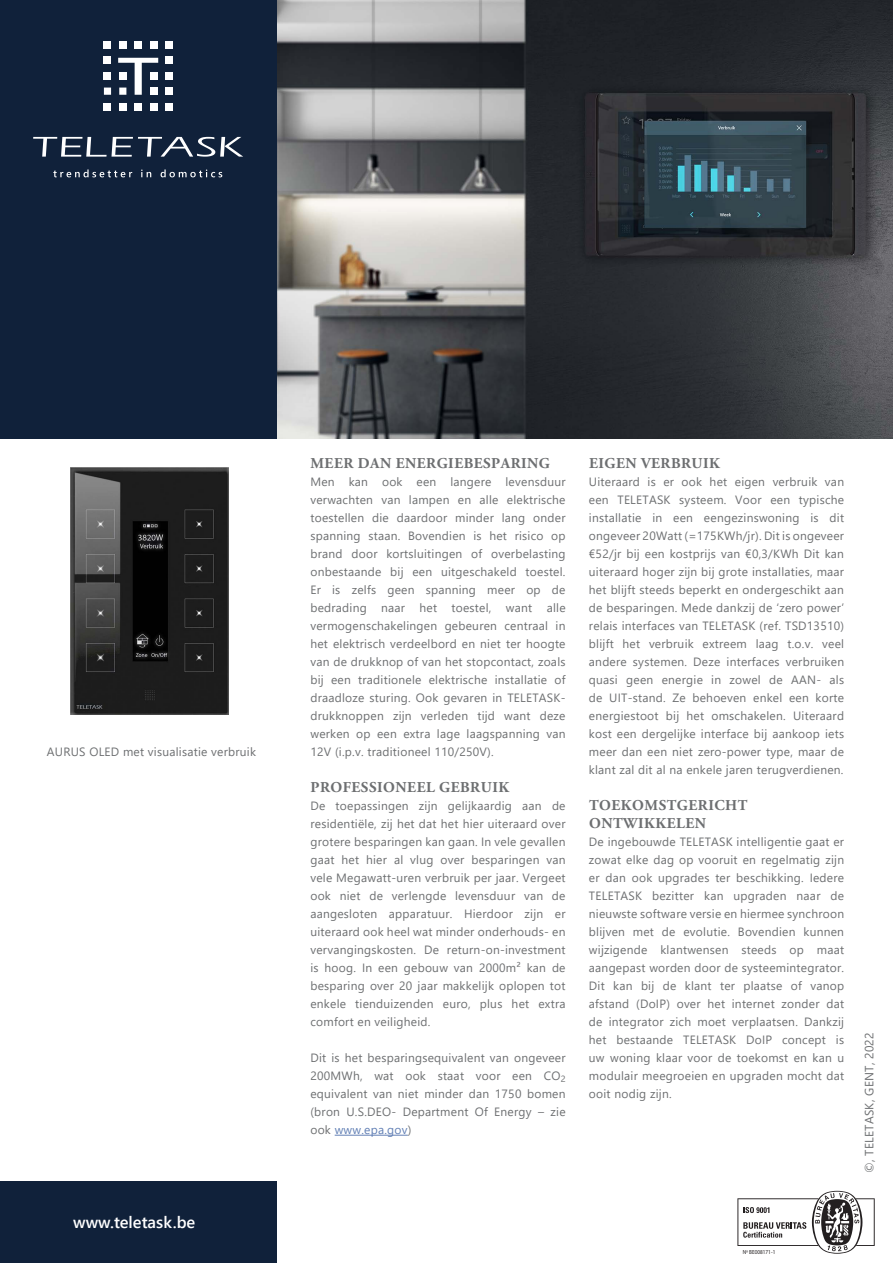
<style>
.page{position:relative;width:893px;height:1263px;background:#fff}
.page>*{position:absolute;margin:0;border:0;box-sizing:border-box;transform-origin:0 0}
.t1{font:600 16.5px "Segoe UI";color:#fff}
.t2{font:700 15px/18px "Adobe Garamond Pro";letter-spacing:.035em;color:#6d6f71}
.t3{font:12px/18px "Segoe UI";letter-spacing:.02em;color:#6d6f71;text-align:justify}
.t4{font:condensed 5.85px "Helvetica";color:#231f20;scale:.9 1}
.s1{color:#6280b5}
</style>
<div class="page">
<img style="left:276px;top:0;width:617px;height:438px">
<div style="left:0;top:0;width:276px;height:438px;background:#10213a"></div>
<div style="left:0;top:1181px;width:276px;height:82px;background:#10213a"></div>
<svg style="left:53px;top:169px;width:79px;height:8px"></svg>
<svg style="left:141px;top:170px;width:10px;height:7px"></svg>
<svg style="left:161px;top:169px;width:61px;height:8px"></svg>
<div style="left:165px;top:41px;width:7px;height:7px;background:#fff"></div>
<div style="left:165px;top:57px;width:7px;height:7px;background:#fff"></div>
<div style="left:165px;top:72px;width:7px;height:7px;background:#fff"></div>
<div style="left:165px;top:88px;width:7px;height:7px;background:#fff"></div>
<div style="left:165px;top:103px;width:7px;height:7px;background:#fff"></div>
<div style="left:150px;top:41px;width:7px;height:7px;background:#fff"></div>
<div style="left:150px;top:103px;width:7px;height:7px;background:#fff"></div>
<div style="left:135px;top:41px;width:7px;height:7px;background:#fff"></div>
<div style="left:135px;top:103px;width:7px;height:7px;background:#fff"></div>
<div style="left:119px;top:41px;width:7px;height:7px;background:#fff"></div>
<svg style="left:118px;top:58px;width:40px;height:37px"></svg>
<div style="left:119px;top:72px;width:7px;height:7px;background:#fff"></div>
<div style="left:119px;top:88px;width:7px;height:7px;background:#fff"></div>
<div style="left:119px;top:103px;width:7px;height:7px;background:#fff"></div>
<div style="left:104px;top:41px;width:7px;height:7px;background:#fff"></div>
<div style="left:104px;top:57px;width:7px;height:7px;background:#fff"></div>
<div style="left:104px;top:72px;width:7px;height:7px;background:#fff"></div>
<div style="left:104px;top:88px;width:7px;height:7px;background:#fff"></div>
<div style="left:104px;top:103px;width:7px;height:7px;background:#fff"></div>
<svg style="left:33px;top:137px;width:210px;height:20px"></svg>
<svg style="left:737px;top:1191px;width:138px;height:63px"></svg>
<img style="left:71px;top:468px;width:157px;height:246px">
<hr style="left:335px;top:1135px;width:73px;height:1px;background:#6280b5">
<p class="t3" style="left:47px;top:742px;width:211px">AURUS OLED met visualisatie verbruik</p>
<h1 class="t1" style="left:73px;top:1206px;width:124px">www.teletask.be</h1>
<p class="t2" style="left:310px;top:455px;width:241px">MEER DAN ENERGIEBESPARING</p>
<p class="t3" style="left:310px;top:472px;width:257px">Men kan ook een langere levensduur verwachten van lampen en alle elektrische toestellen die daardoor minder lang onder spanning staan. Bovendien is het risico op brand door kortsluitingen of overbelasting onbestaande bij een uitgeschakeld toestel.<br>Er is zelfs geen spanning meer op de bedrading naar het toestel, want alle vermogenschakelingen gebeuren centraal in het elektrisch verdeelbord en niet ter hoogte van de drukknop of van het stopcontact, zoals bij een traditionele elektrische installatie of draadloze sturing. Ook gevaren in TELETASK&shy;drukknoppen zijn verleden tijd want deze werken op een extra lage laagspanning van 12V (i.p.v. traditioneel 110/250V).</p>
<p class="t2" style="left:310px;top:779px;width:200px">PROFESSIONEEL GEBRUIK</p>
<p class="t3" style="left:310px;top:796px;width:257px">De toepassingen zijn gelijkaardig aan de residentiële, zij het dat het hier uiteraard over grotere besparingen kan gaan. In vele gevallen gaat het hier al vlug over besparingen van vele Megawatt-uren verbruik per jaar. Vergeet ook niet de verlengde levensduur van de aangesloten apparatuur. Hierdoor zijn er uiteraard ook heel wat minder onderhouds- en vervangingskosten. De return-on-investment is hoog. In een gebouw van 2000m² kan de besparing over 20 jaar makkelijk oplopen tot enkele tienduizenden euro, plus het extra comfort en veiligheid.</p>
<p class="t3" style="left:310px;top:1048px;width:257px">Dit is het besparingsequivalent van ongeveer 200MWh, wat ook staat voor een CO<sub>2 </sub>equivalent van niet minder dan 1750 bomen (bron U.S.DEO- Department Of Energy – zie ook <span class="s1">www.epa.gov</span>)</p>
<p class="t2" style="left:589px;top:455px;width:132px">EIGEN VERBRUIK</p>
<p class="t3" style="left:589px;top:472px;width:257px">Uiteraard is er ook het eigen verbruik van een TELETASK systeem. Voor een typische installatie in een eengezinswoning is dit ongeveer 20Watt (=175KWh/jr). Dit is ongeveer €52/jr bij een kostprijs van €0,3/KWh Dit kan uiteraard hoger zijn bij grote installaties, maar het blijft steeds beperkt en ondergeschikt aan de besparingen. Mede dankzij de ‘zero power’ relais interfaces van TELETASK (ref. TSD13510) blijft het verbruik extreem laag t.o.v. veel andere systemen. Deze interfaces verbruiken quasi geen energie in zowel de AAN- als de UIT-stand. Ze behoeven enkel een korte energiestoot bij het omschakelen. Uiteraard kost een dergelijke interface bij aankoop iets meer dan een niet zero-power type, maar de klant zal dit al na enkele jaren terugverdienen.</p>
<p class="t2" style="left:589px;top:797px;width:160px">TOEKOMSTGERICHT<br>ONTWIKKELEN</p>
<p class="t3" style="left:589px;top:832px;width:257px">De ingebouwde TELETASK intelligentie gaat er zowat elke dag op vooruit en regelmatig zijn er dan ook upgrades ter beschikking. Iedere TELETASK bezitter kan upgraden naar de nieuwste software versie en hiermee synchroon blijven met de evolutie. Bovendien kunnen wijzigende klantwensen steeds op maat aangepast worden door de systeemintegrator.<br>Dit kan bij de klant ter plaatse of vanop afstand (DoIP) over het internet zonder dat de integrator zich moet verplaatsen. Dankzij het bestaande TELETASK DoIP concept is uw woning klaar voor de toekomst en kan u modulair meegroeien en upgraden mocht dat ooit nodig zijn.</p>
<p class="t3" style="left:859px;top:1173px;width:142px;rotate:-90deg">©, TELETASK, GENT, 2022</p>
<p class="t4" style="left:743px;top:1248px;width:38px">Nº BE008171-1</p>
</div>
